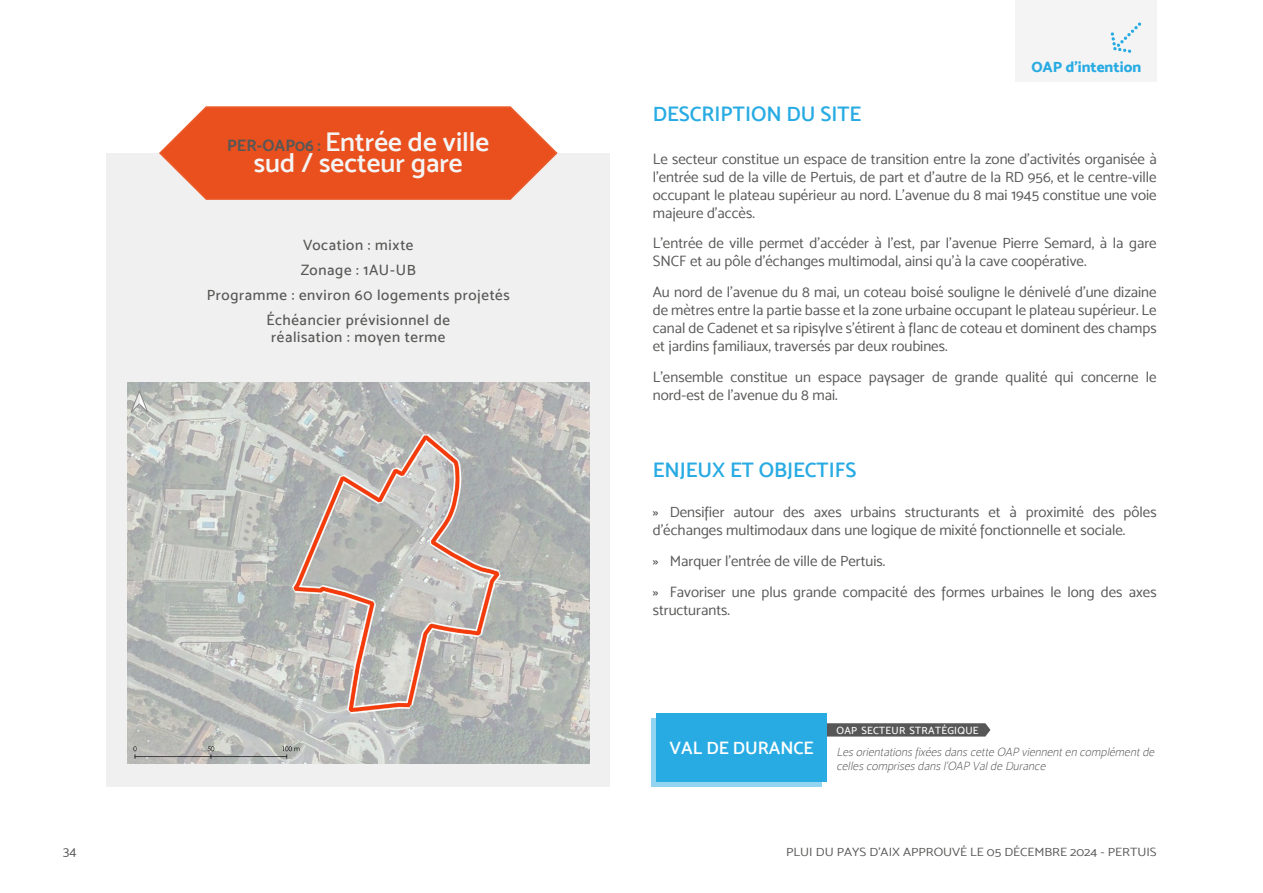
<style>
.page{position:relative;width:1263px;height:893px;background:#fff}
.page>*{position:absolute;margin:0;border:0;box-sizing:border-box;transform-origin:0 0}
.Nom_OAP{font:27px/21px "Mosk Semi Bold 600";color:#f4f4f4;text-align:center}
.Titre_3_-_bleu{font:21px "Mosk Semi Bold 600";color:#28abe3}
.symbole3{font:18px "Mosk Semi Bold 600";color:#fff}
.t1{font:15px/18px "Mosk Normal 400";color:#575756}
.Encadré{font:15px/16.5px "Mosk Medium 500";letter-spacing:.045em;color:#575756;text-align:center}
.t2{font:15px "Mosk Extra Bold 800";color:#28abe3}
.t3{font:13.5px "Mosk Normal 400";color:#575756}
.symbole_2{font:italic 12px/14.4px "Mosk Thin 100";color:#575756}
.t4{font:12px "Mosk Normal 400";color:#575756;scale:1.1 1}
.symbole{font:10.5px "Mosk Medium 500";letter-spacing:.03em;color:#fff}
.s1{font-family:"Mosk Bold 700";font-size:16.5px;color:#575756}
.s2{font-family:"Mosk Medium 500"}
</style>
<div class="page">
<div style="left:106px;top:153px;width:504px;height:634px;background:#f0f0f0"></div>
<svg style="left:159px;top:106px;width:399px;height:94px;background:#ea6439"></svg>
<img style="left:127px;top:383px;width:462px;height:380px">
<svg style="left:651px;top:719px;width:170px;height:68px"></svg>
<svg style="left:827px;top:723px;width:163px;height:14px;background:#626161"></svg>
<div style="left:657px;top:713px;width:170px;height:68px;background:#28abe3"></div>
<div style="left:1015px;top:0;width:142px;height:81px;background:#f4f4f4"></div>
<svg style="left:1110px;top:22px;width:31px;height:31px"></svg>
<p class="Nom_OAP" style="left:227px;top:131px;width:264px"><span class="s1">PER-OAP06 :</span> Entrée de ville sud / secteur gare</p>
<p class="Encadré" style="left:303px;top:237px;width:112px">Vocation : mixte</p>
<p class="Encadré" style="left:301px;top:262px;width:117px">Zonage : 1AU-UB</p>
<p class="Encadré" style="left:207px;top:287px;width:304px">Programme : environ 60 logements projetés</p>
<p class="Encadré" style="left:266px;top:312px;width:185px">Échéancier prévisionnel de réalisation : moyen terme</p>
<p class="Titre_3_-_bleu" style="left:653px;top:102px;width:210px">DESCRIPTION DU SITE</p>
<p class="t2" style="left:1031px;top:57px;width:111px">OAP d'intention</p>
<p class="t1" style="left:653px;top:150px;width:505px;text-align:justify">Le secteur constitue un espace de transition entre la zone d’activités organisée à l’entrée sud de la ville de Pertuis, de part et d’autre de la RD 956, et le centre-ville occupant le plateau supérieur au nord. L'avenue du 8 mai 1945 constitue une voie majeure d'accès.</p>
<p class="t1" style="left:653px;top:234px;width:505px">L'entrée de ville permet d’accéder à l’est, par l’avenue Pierre Semard, à la gare<br>SNCF et au pôle d’échanges multimodal, ainsi qu’à la cave coopérative.</p>
<p class="t1" style="left:653px;top:283px;width:505px;text-align:justify">Au nord de l’avenue du 8 mai, un coteau boisé souligne le dénivelé d’une dizaine de mètres entre la partie basse et la zone urbaine occupant le plateau supérieur. Le canal de Cadenet et sa ripisylve s’étirent à flanc de coteau et dominent des champs et jardins familiaux, traversés par deux roubines.</p>
<p class="t1" style="left:653px;top:368px;width:505px">L’ensemble constitue un espace paysager de grande qualité qui concerne le nord-est de l’avenue du 8 mai.</p>
<p class="Titre_3_-_bleu" style="left:653px;top:457px;width:205px">ENJEUX ET OBJECTIFS</p>
<p class="t1" style="left:653px;top:503px;width:505px"><span class="s2">»</span> Densifier autour des axes urbains structurants et à proximité des pôles d’échanges multimodaux dans une logique de mixité fonctionnelle et sociale.</p>
<p class="t1" style="left:653px;top:552px;width:234px"><span class="s2">»</span> Marquer l’entrée de ville de Pertuis.</p>
<p class="t1" style="left:653px;top:583px;width:505px"><span class="s2">»</span> Favoriser une plus grande compacité des formes urbaines le long des axes structurants.</p>
<p class="symbole" style="left:836px;top:724px;width:144px">OAP SECTEUR STRATÉGIQUE</p>
<p class="symbole3" style="left:670px;top:737px;width:146px">VAL DE DURANCE</p>
<p class="symbole_2" style="left:836px;top:745px;width:322px">Lesorientationsfixéesdanscette OAP viennenten complémentde cellescomprisesdansl’OAP Valde Durance</p>
<p class="t3" style="left:63px;top:843px;width:15px">34</p>
<p class="t4" style="left:786px;top:844px;width:338px">PLUI DU PAYS D’AIX APPROUVÉ LE 05 DÉCEMBRE 2024 - PERTUIS</p>
</div>
